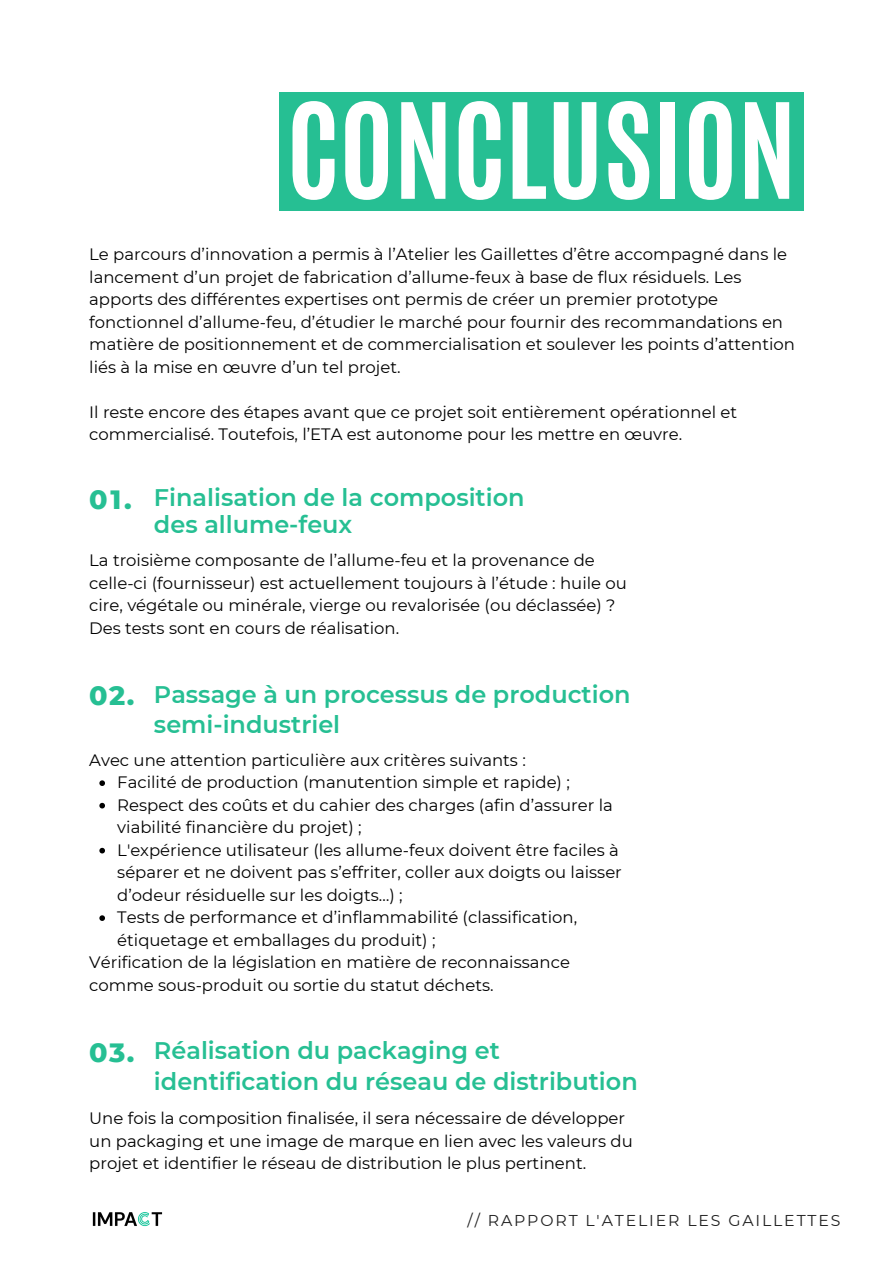
<style>
.page{position:relative;width:893px;height:1264px;background:#fff}
.page>*{position:absolute;margin:0;border:0;box-sizing:border-box;transform-origin:0 0}
.t1{font:700 112.35px "Antonio";color:#fff}
.t2{font:800 27px "Montserrat";color:#26bf93}
.t3{font:600 24px/30.3px "Montserrat";color:#26bf93}
.t4{font:16.5px/22.5px "Montserrat";color:#000}
.t5{font:15.75px "Montserrat";letter-spacing:.12em;color:#202020}
</style>
<div class="page">
<img style="left:93px;top:1212px;width:69px;height:14px">
<div style="left:279px;top:92px;width:524px;height:119px;background:#26bf93"></div>
<svg style="left:99px;top:780px;width:6px;height:6px"></svg>
<svg style="left:99px;top:802px;width:6px;height:6px"></svg>
<svg style="left:99px;top:847px;width:6px;height:6px"></svg>
<svg style="left:99px;top:915px;width:6px;height:5px"></svg>
<p class="t1" style="left:286px;top:70px;width:511px">CONCLUSION</p>
<p class="t4" style="left:89px;top:243px;width:707px">Le parcours d’innovation a permis à l’Atelier les Gaillettes d’être accompagné dans le lancement d’un projet de fabrication d’allume-feux à base de flux résiduels. Les apports des différentes expertises ont permis de créer un premier prototype fonctionnel d’allume-feu, d’étudier le marché pour fournir des recommandations en matière de positionnement et de commercialisation et soulever les points d’attention liés à la mise en œuvre d’un tel projet.</p>
<p class="t4" style="left:89px;top:400px;width:649px">Il reste encore des étapes avant que ce projet soit entièrement opérationnel et commercialisé. Toutefois, l’ETA est autonome pour les mettre en œuvre.</p>
<p class="t2" style="left:89px;top:482px;width:44px">01.</p>
<p class="t3" style="left:154px;top:482px;width:372px">Finalisation de la composition</p>
<p class="t3" style="left:154px;top:509px;width:200px">des allume-feux</p>
<p class="t4" style="left:89px;top:549px;width:539px">La troisième composante de l’allume-feu et la provenance de celle-ci (fournisseur) est actuellement toujours à l’étude : huile ou cire, végétale ou minérale, vierge ou revalorisée (ou déclassée) ?<br>Des tests sont en cours de réalisation.</p>
<p class="t2" style="left:89px;top:679px;width:47px">02.</p>
<p class="t3" style="left:154px;top:679px;width:478px">Passage à un processus de production semi-industriel</p>
<p class="t4" style="left:89px;top:748px;width:438px">Avec une attention particulière aux critères suivants :</p>
<p class="t4" style="left:117px;top:771px;width:454px">Facilité de production (manutention simple et rapide) ;</p>
<p class="t4" style="left:117px;top:793px;width:497px">Respect des coûts et du cahier des charges (afin d’assurer la viabilité financière du projet) ;</p>
<p class="t4" style="left:117px;top:838px;width:506px">L'expérience utilisateur (les allume-feux doivent être faciles à séparer et ne doivent pas s’effriter, coller aux doigts ou laisser d’odeur résiduelle sur les doigts…) ;</p>
<p class="t4" style="left:117px;top:906px;width:461px">Tests de performance et d’inflammabilité (classification, étiquetage et emballages du produit) ;</p>
<p class="t4" style="left:89px;top:951px;width:482px">Vérification de la législation en matière de reconnaissance comme sous-produit ou sortie du statut déchets.</p>
<p class="t2" style="left:89px;top:1036px;width:47px">03.</p>
<p class="t3" style="left:154px;top:1035px;width:485px">Réalisation du packaging et identification du réseau de distribution</p>
<p class="t4" style="left:89px;top:1106px;width:545px">Une fois la composition finalisée, il sera nécessaire de développer un packaging et une image de marque en lien avec les valeurs du projet et identifier le réseau de distribution le plus pertinent.</p>
<p class="t5" style="left:467px;top:1210px;width:374px">// RAPPORT L'ATELIER LES GAILLETTES</p>
</div>
